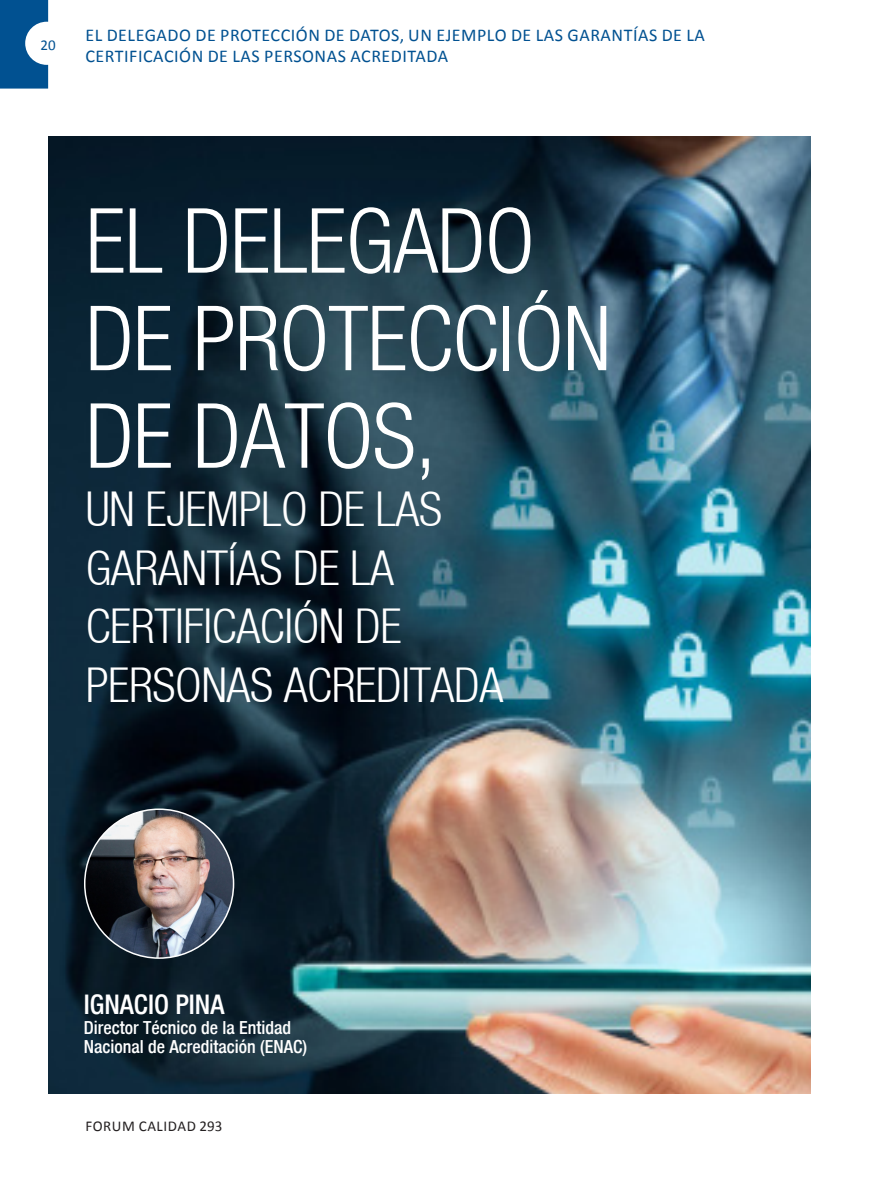
<style>
.page{position:relative;width:893px;height:1191px;background:#fff}
.page>*{position:absolute;margin:0;border:0;box-sizing:border-box;transform-origin:0 0}
.Títulos_artículo{font:300 condensed 90px/97.5px "Helvetica Neue";letter-spacing:-.01em;color:#fff}
.Títulos_artículo-2{font:300 condensed 48px/58.5px "Helvetica Neue";letter-spacing:-.01em;color:#fff}
.Autor_-_cargo{font:500 condensed 27px "Helvetica Neue";color:#fff}
.Cabecera_CH{font:18px/21.6px "Calibri";letter-spacing:.03em;color:#015191}
.Autor_-_cargo-2{font:500 condensed 18px/19.5px "Helvetica Neue";color:#fff}
.Cabecera_CH-2{font:15px "Calibri";letter-spacing:.04em;color:#231f20}
.t1{font:15px "Calibri";color:#015191}
</style>
<div class="page">
<svg style="left:0;top:0;width:48px;height:89px"></svg>
<img style="left:48px;top:136px;width:762px;height:958px">
<img style="left:85px;top:809px;width:149px;height:149px;border-radius:74px">
<p class="t1" style="left:41px;top:36px;width:17px">20</p>
<p class="Cabecera_CH" style="left:85px;top:24px;width:621px">EL DELEGADO DE PROTECCIÓN DE DATOS, UN EJEMPLO DE LAS GARANTÍAS DE LA<br>CERTIFICACIÓN DE LAS PERSONAS ACREDITADA</p>
<p class="Títulos_artículo" style="left:86px;top:193px;width:527px">EL DELEGADO<br>DE PROTECCIÓN<br>DE DATOS,</p>
<p class="Títulos_artículo-2" style="left:86px;top:480px;width:419px">UN EJEMPLO DE LAS<br>GARANTÍAS DE LA<br>CERTIFICACIÓN DE<br>PERSONAS ACREDITADA</p>
<p class="Autor_-_cargo" style="left:84px;top:988px;width:142px">IGNACIO PINA</p>
<p class="Autor_-_cargo-2" style="left:84px;top:1017px;width:225px">Director Técnico de la Entidad<br>Nacional de Acreditación (ENAC)</p>
<p class="Cabecera_CH-2" style="left:85px;top:1116px;width:139px">FORUM CALIDAD 293</p>
</div>
